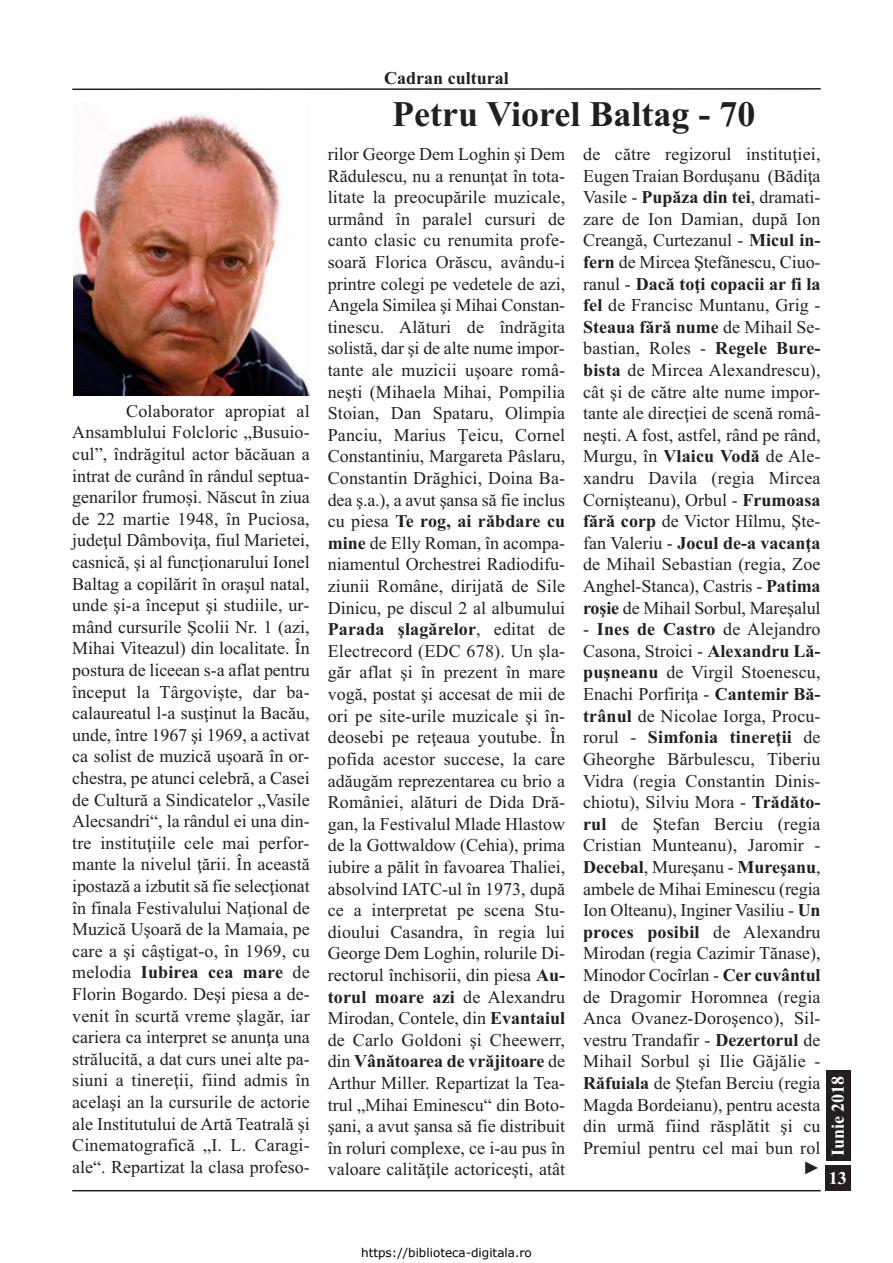
<style>
.page{position:relative;width:893px;height:1263px;background:#fff}
.page>*{position:absolute;margin:0;border:0;box-sizing:border-box;transform-origin:0 0}
.t1{font:700 36px "Times New Roman";color:#231f20}
.t2{font:18px/21.6px "Times New Roman";color:#231f20;text-align:justify}
.t3{font:700 18px "Times New Roman";color:#231f20}
.t4{font:700 18px "Times New Roman";color:#fff}
.t5{font:12px "Verdana";color:#000}
.s1{font-weight:700}
</style>
<div class="page">
<div style="left:825px;top:1165px;width:25px;height:26px;background:#231f20"></div>
<div style="left:826px;top:1070px;width:24px;height:90px;background:#231f20"></div>
<hr style="left:72px;top:1190px;width:749px;height:1px;background:#231f20">
<hr style="left:72px;top:88px;width:749px;height:2px;background:#231f20">
<img style="left:73px;top:113px;width:236px;height:283px">
<p class="t2" style="left:72px;top:400px;width:239px;text-indent:54px">Colaborator apropiat al Ansamblului Folcloric „Busuio&shy;cul”, îndrăgitul actor băcăuan a intrat de curând în rândul septua&shy;genarilor frumoși. Născut în ziua de 22 martie 1948, în Puciosa, judeţul Dâmboviţa, fiul Marietei, casnică, şi al funcţionarului Ionel Baltag a copilărit în oraşul natal, unde şi-a început şi studiile, ur&shy;mând cursurile Şcolii Nr. 1 (azi, Mihai Viteazul) din localitate. În postura de liceean s-a aflat pentru început la Târgovişte, dar ba&shy;calaureatul l-a susţinut la Bacău, unde, între 1967 şi 1969, a activat ca solist de muzică uşoară în or&shy;chestra, pe atunci celebră, a Casei de Cultură a Sindicatelor „Vasile Alecsandri“, la rândul ei una din&shy;tre instituţiile cele mai perfor&shy;mante la nivelul ţării. În această ipostază a izbutit să fie selecţionat în finala Festivalului Naţional de Muzică Uşoară de la Mamaia, pe care a şi câştigat-o, în 1969, cu melodia <span class="s1">Iubirea cea mare</span> de Florin Bogardo. Deşi piesa a de&shy;venit în scurtă vreme şlagăr, iar cariera ca interpret se anunţa una strălucită, a dat curs unei alte pa&shy;siuni a tinereţii, fiind admis în acelaşi an la cursurile de actorie ale Institutului de Artă Teatrală şi Cinematografică „I. L. Caragi&shy;ale“. Repartizat la clasa profeso-</p>
<p class="t3" style="left:384px;top:68px;width:126px">Cadran cultural</p>
<h1 class="t1" style="left:392px;top:93px;width:365px">Petru Viorel Baltag - 70</h1>
<p class="t2" style="left:328px;top:143px;width:239px">rilor George Dem Loghin şi Dem Rădulescu, nu a renunţat în tota&shy;litate la preocupările muzicale, urmând în paralel cursuri de canto clasic cu renumita profe&shy;soară Florica Orăscu, avându-i printre colegi pe vedetele de azi, Angela Similea şi Mihai Constan&shy;tinescu. Alături de îndrăgita solistă, dar şi de alte nume impor&shy;tante ale muzicii uşoare româ&shy;neşti (Mihaela Mihai, Pompilia Stoian, Dan Spataru, Olimpia Panciu, Marius Ţeicu, Cornel Constantiniu, Margareta Pâslaru, Constantin Drăghici, Doina Ba&shy;dea ş.a.), a avut şansa să fie inclus cu piesa <span class="s1">te rog, ai răbdare cu mine</span> de Elly Roman, în acompa&shy;niamentul Orchestrei Radiodifu&shy;ziunii Române, dirijată de Sile Dinicu, pe discul 2 al albumului <span class="s1">Parada şlagărelor</span>, editat de Electrecord (EDC 678). Un şla&shy;găr aflat şi în prezent în mare vogă, postat şi accesat de mii de ori pe site-urile muzicale şi în&shy;deosebi pe reţeaua youtube. În pofida acestor succese, la care adăugăm reprezentarea cu brio a României, alături de Dida Dră&shy;gan, la Festivalul Mlade Hlastow de la Gottwaldow (Cehia), prima iubire a pălit în favoarea Thaliei, absolvind IATC-ul în 1973, după ce a interpretat pe scena Stu&shy;dioului Casandra, în regia lui George Dem Loghin, rolurile Di&shy;rectorul închisorii, din piesa <span class="s1">Au&shy;torul moare azi</span> de Alexandru Mirodan, Contele, din <span class="s1">Evantaiul </span>de Carlo Goldoni şi Cheewerr, din <span class="s1">Vânătoarea de vrăjitoare</span> de Arthur Miller. Repartizat la Tea&shy;trul „Mihai Eminescu“ din Boto&shy;şani, a avut şansa să fie distribuit în roluri complexe, ce i-au pus în valoare calităţile actoriceşti, atât</p>
<p class="t2" style="left:583px;top:143px;width:239px">de către regizorul instituţiei, Eugen Traian Borduşanu (Bădiţa Vasile - <span class="s1">Pupăza din tei</span>, dramati&shy;zare de Ion Damian, după Ion Creangă, Curtezanul - <span class="s1">Micul in&shy;fern</span> de Mircea Ştefănescu, Ciuo&shy;ranul - <span class="s1">Dacă toţi copacii ar fi la fel</span> de Francisc Muntanu, Grig - <span class="s1">Steaua fără nume</span> de Mihail Se&shy;bastian, Roles - <span class="s1">Regele Bure&shy;bista</span> de Mircea Alexandrescu), cât şi de către alte nume impor&shy;tante ale direcţiei de scenă româ&shy;neşti. A fost, astfel, rând pe rând, Murgu, în <span class="s1">Vlaicu Vodă</span> de Ale&shy;xandru Davila (regia Mircea Cornişteanu), Orbul - <span class="s1">Frumoasa fără corp</span> de Victor Hîlmu, Şte&shy;fan Valeriu - <span class="s1">Jocul de-a vacanţa </span>de Mihail Sebastian (regia, Zoe Anghel-Stanca), Castris - <span class="s1">Patima roşie</span> de Mihail Sorbul, Mareşalul</p>
<p class="t2" style="left:583px;top:618px;width:239px">- <span class="s1">Ines de Castro</span> de Alejandro Casona, Stroici - <span class="s1">Alexandru Lă&shy;puşneanu</span> de Virgil Stoenescu, Enachi Porfiriţa - <span class="s1">Cantemir Bă&shy;trânul</span> de Nicolae Iorga, Procu&shy;rorul - <span class="s1">Simfonia tinereţii</span> de Gheorghe Bărbulescu, Tiberiu Vidra (regia Constantin Dinis&shy;chiotu), Silviu Mora - <span class="s1">trădăto&shy;rul</span> de Ştefan Berciu (regia Cristian Munteanu), Jaromir - <span class="s1">Decebal</span>, Mureşanu - <span class="s1">Mureşanu</span>, ambele de Mihai Eminescu (regia Ion Olteanu), Inginer Vasiliu - <span class="s1">Un proces posibil</span> de Alexandru Mirodan (regia Cazimir Tănase), Minodor Cocîrlan - <span class="s1">Cer cuvântul </span>de Dragomir Horomnea (regia Anca Ovanez-Doroşenco), Sil&shy;vestru Trandafir - <span class="s1">Dezertorul</span> de Mihail Sorbul şi Ilie Găjălie - <span class="s1">Răfuiala</span> de Ştefan Berciu (regia Magda Bordeianu), pentru acesta din urmă fiind răsplătit şi cu Premiul pentru cel mai bun rol</p>
<p class="t2" style="left:803px;top:1157px;width:19px">►</p>
<p class="t4" style="left:827px;top:1156px;width:82px;rotate:-90deg">Iunie 2018</p>
<p class="t4" style="left:829px;top:1167px;width:19px">13</p>
<p class="t5" style="left:361px;top:1244px;width:172px">https://biblioteca-digitala.ro</p>
</div>
